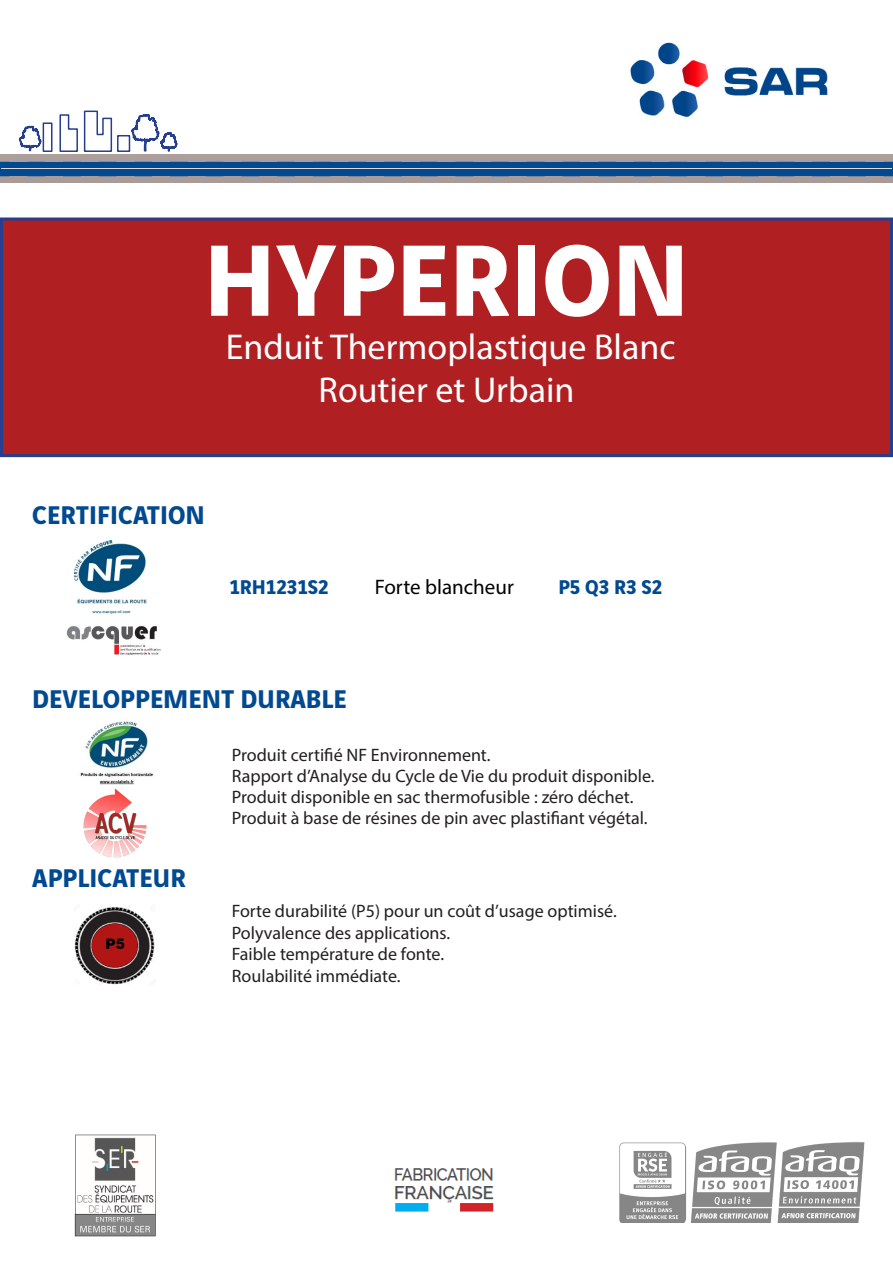
<style>
.page{position:relative;width:893px;height:1263px;background:#fff}
.page>*{position:absolute;margin:0;border:0;box-sizing:border-box;transform-origin:0 0}
.t1{font:700 108px "Vinci Sans";color:#fff}
.t2{font:36px "Myriad Pro";color:#fff}
.t3{font:700 27px "Vinci Sans";color:#014990}
.t4{font:700 21px "Vinci Sans";color:#014990}
.t5{font:21px "Myriad Pro";color:#000}
.t6{font:18px "Myriad Pro";color:#231f20}
</style>
<div class="page">
<div style="left:2px;top:219px;width:889px;height:237px;background:#b01f22"></div>
<div style="left:0;top:217px;width:893px;height:240px;border:3px solid #253f8e"></div>
<div style="left:0;top:155px;width:893px;height:7px;background:#ab9e9b"></div>
<div style="left:0;top:176px;width:893px;height:7px;background:#a99c98"></div>
<svg style="left:220px;top:161px;width:673px;height:16px;background:#215b94"></svg>
<svg style="left:0;top:110px;width:220px;height:348px"></svg>
<img style="left:83px;top:788px;width:64px;height:70px">
<img style="left:74px;top:540px;width:73px;height:74px">
<img style="left:66px;top:626px;width:95px;height:29px">
<img style="left:394px;top:1168px;width:100px;height:44px">
<img style="left:74px;top:1134px;width:82px;height:103px">
<img style="left:74px;top:907px;width:81px;height:78px">
<img style="left:619px;top:1142px;width:246px;height:80px">
<img style="left:80px;top:721px;width:73px;height:64px">
<img style="left:630px;top:42px;width:198px;height:76px">
<p class="t1" style="left:204px;top:194px;width:487px">HYPERION</p>
<p class="t2" style="left:226px;top:325px;width:451px">Enduit Thermoplastique Blanc</p>
<p class="t2" style="left:318px;top:368px;width:257px">Routier et Urbain</p>
<p class="t3" style="left:32px;top:494px;width:174px">CERTIFICATION</p>
<p class="t4" style="left:229px;top:570px;width:101px">1RH1231S2</p>
<p class="t5" style="left:375px;top:574px;width:140px">Forte blancheur</p>
<p class="t4" style="left:558px;top:570px;width:105px">P5 Q3 R3 S2</p>
<p class="t3" style="left:32px;top:678px;width:316px">DEVELOPPEMENT DURABLE</p>
<p class="t3" style="left:32px;top:857px;width:155px">APPLICATEUR</p>
<p class="t6" style="left:232px;top:744px;width:260px">Produit certifié NF Environnement.</p>
<p class="t6" style="left:232px;top:765px;width:424px">Rapport d’Analyse du Cycle de Vie du produit disponible.</p>
<p class="t6" style="left:232px;top:786px;width:403px">Produit disponible en sac thermofusible : zéro déchet.</p>
<p class="t6" style="left:232px;top:807px;width:417px">Produit à base de résines de pin avec plastifiant végétal.</p>
<p class="t6" style="left:232px;top:900px;width:386px">Forte durabilité (P5) pour un coût d’usage optimisé.</p>
<p class="t6" style="left:232px;top:921px;width:220px">Polyvalence des applications.</p>
<p class="t6" style="left:232px;top:943px;width:214px">Faible température de fonte.</p>
<p class="t6" style="left:232px;top:965px;width:170px">Roulabilité immédiate.</p>
</div>
